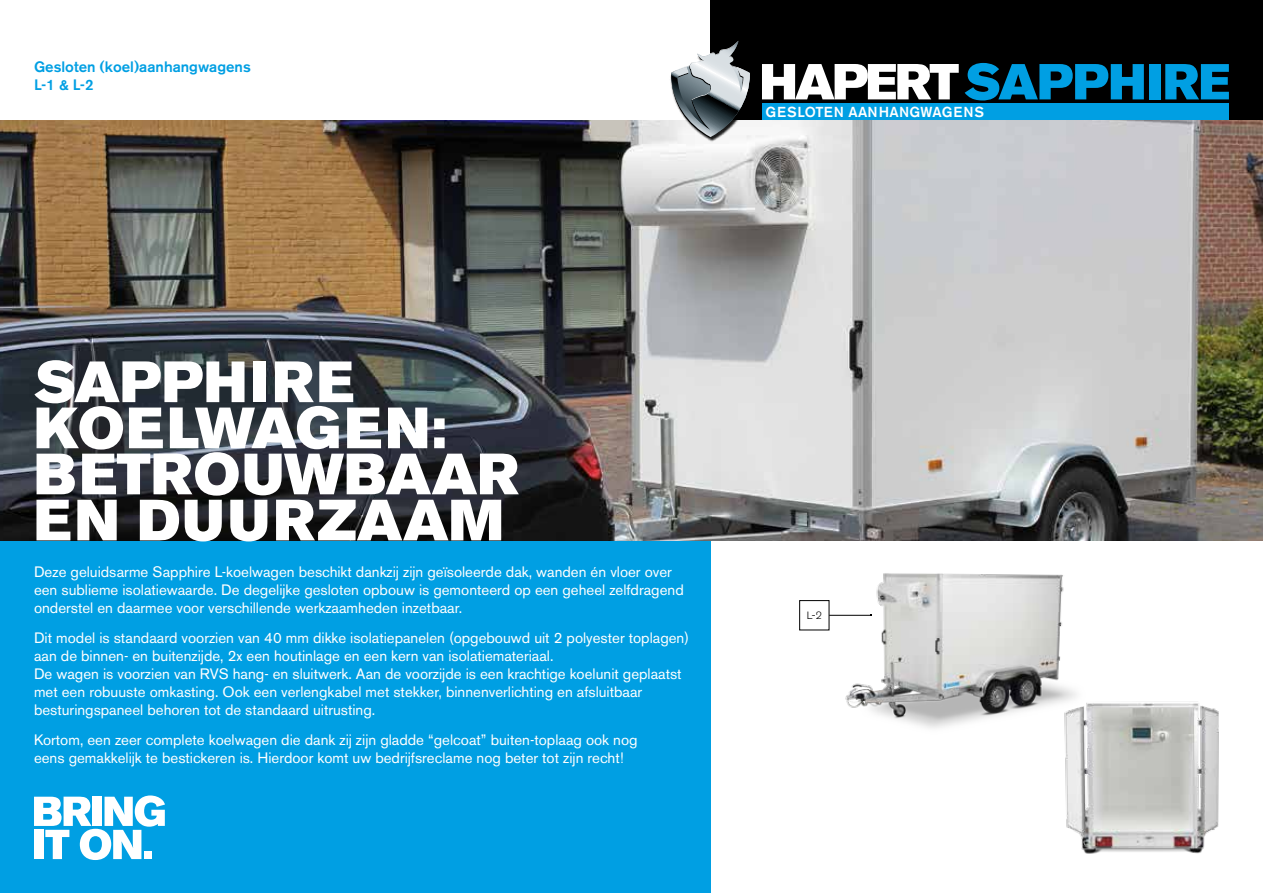
<style>
.page{position:relative;width:1263px;height:893px;background:#fff}
.page>*{position:absolute;margin:0;border:0;box-sizing:border-box;transform-origin:0 0}
.t1{font:57.6px/46px "Akzidenz Grotesk BE Super";letter-spacing:.02em;color:#fff}
.t2{font:15px/18px "Akzidenz Grotesk BE";color:#fff}
.t3{font:500 15px/18px "Akzidenz Grotesk BE";color:#009fe3}
.t4{font:500 14.4px "Akzidenz Grotesk BE";letter-spacing:.02em;color:#fff}
.t5{font:300 10.5px "Akzidenz Grotesk BE";color:#000}
</style>
<div class="page">
<img style="left:1065px;top:701px;width:154px;height:153px">
<img style="left:816px;top:540px;width:296px;height:225px">
<div style="left:711px;top:0;width:552px;height:120px;background:#000"></div>
<div style="left:0;top:540px;width:711px;height:353px;background:#009fe3"></div>
<img style="left:0;top:120px;width:1263px;height:420px">
<svg style="left:34px;top:795px;width:131px;height:65px"></svg>
<div style="left:144px;top:851px;width:8px;height:8px;background:#fff"></div>
<hr style="left:829px;top:615px;width:42px;height:1px;background:#000">
<div style="left:800px;top:601px;width:29px;height:29px;background:#fff"></div>
<div style="left:799px;top:600px;width:30px;height:30px;border:1px solid #000"></div>
<svg style="left:965px;top:63px;width:179px;height:37px"></svg>
<div style="left:1149px;top:64px;width:11px;height:35px;background:#009fe3"></div>
<svg style="left:1165px;top:64px;width:64px;height:35px"></svg>
<svg style="left:762px;top:64px;width:197px;height:35px"></svg>
<div style="left:762px;top:104px;width:467px;height:16px;background:#009fe3"></div>
<img style="left:670px;top:76px;width:84px;height:67px">
<svg style="left:671px;top:34px;width:80px;height:104px"></svg>
<p class="t3" style="left:34px;top:58px;width:218px">Gesloten (koel)aanhangwagens<br>L-1 &amp; L-2</p>
<p class="t4" style="left:765px;top:103px;width:220px">GESLOTEN AANHANGWAGENS</p>
<h1 class="t1" style="left:34px;top:359px;width:486px">SAPPHIRE<br>KOELWAGEN:<br>BETROUWBAAR<br>EN DUURZAAM</h1>
<p class="t2" style="left:34px;top:563px;width:651px">Deze geluidsarme Sapphire L-koelwagen beschikt dankzij zijn geïsoleerde dak, wanden én vloer over een sublieme isolatiewaarde. De degelijke gesloten opbouw is gemonteerd op een geheel zelfdragend onderstel en daarmee voor verschillende werkzaamheden inzetbaar.</p>
<p class="t2" style="left:34px;top:629px;width:656px">Dit model is standaard voorzien van 40 mm dikke isolatiepanelen (opgebouwd uit 2 polyester toplagen) aan de binnen- en buitenzijde, 2x een houtinlage en een kern van isolatiemateriaal.<br>De wagen is voorzien van RVS hang- en sluitwerk. Aan de voorzijde is een krachtige koelunit geplaatst met een robuuste omkasting. Ook een verlengkabel met stekker, binnenverlichting en afsluitbaar besturingspaneel behoren tot de standaard uitrusting.</p>
<p class="t2" style="left:34px;top:731px;width:605px">Kortom, een zeer complete koelwagen die dank zij zijn gladde “gelcoat” buiten-toplaag ook nog eens gemakkelijk te bestickeren is. Hierdoor komt uw bedrijfsreclame nog beter tot zijn recht!</p>
<p class="t5" style="left:807px;top:610px;width:16px">L-2</p>
</div>
